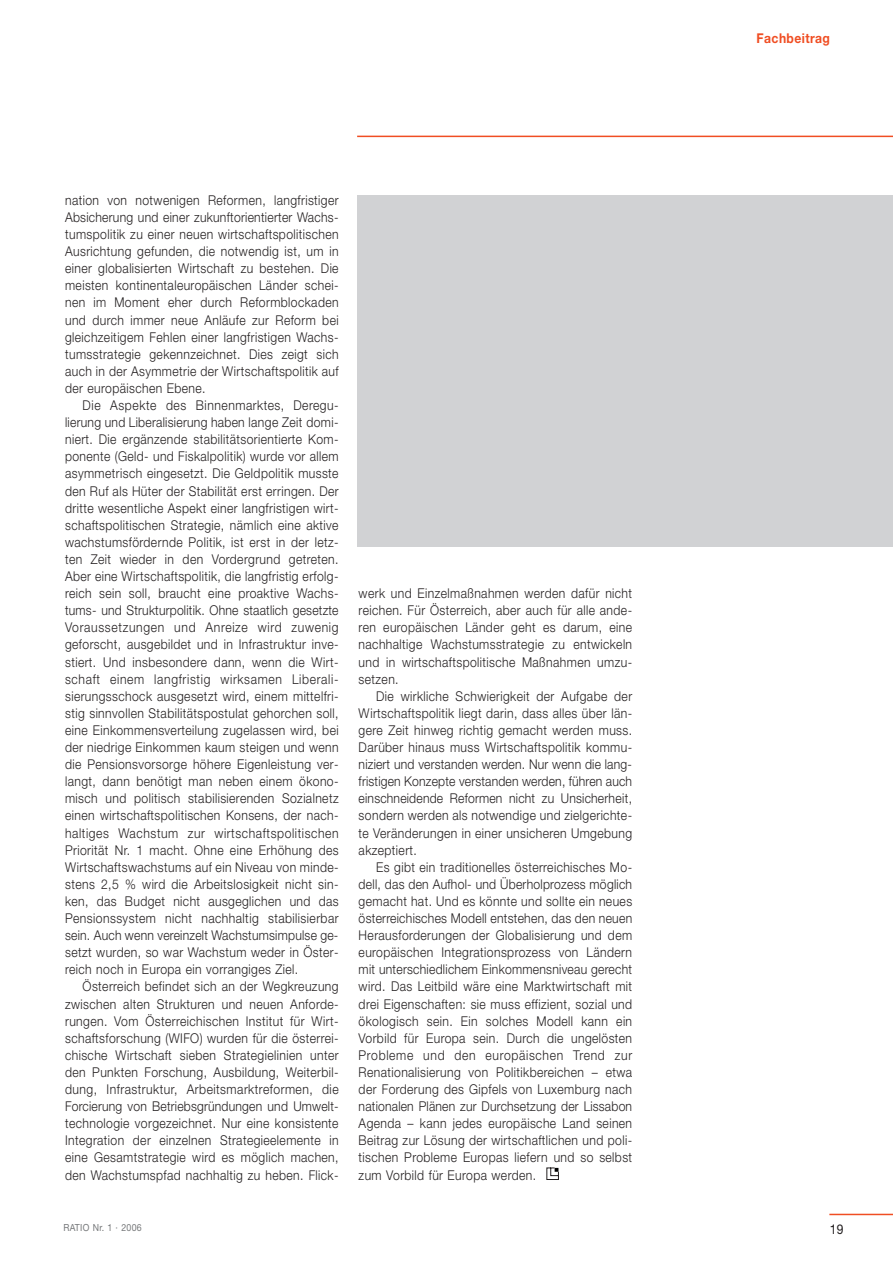
<style>
.page{position:relative;width:893px;height:1263px;background:#fff}
.page>*{position:absolute;margin:0;border:0;box-sizing:border-box;transform-origin:0 0}
.t1{font:300 13.5px/17.1px "Helvetica Neue";letter-spacing:.035em;color:#231f20;text-align:justify;scale:.9 1}
.t2{font:700 13.5px "Helvetica Neue";letter-spacing:.035em;color:#f04e23;scale:.9 1}
.t3{font:13.5px "Helvetica Neue";color:#231f20;scale:.9 1}
.t4{font:9.75px "Helvetica Neue";letter-spacing:.035em;color:#76787a;scale:.9 1}
</style>
<div class="page">
<hr style="left:357px;top:136px;width:535px;height:1px;background:#f04e23">
<hr style="left:829px;top:1214px;width:63px;height:1px;background:#f04e23">
<div style="left:357px;top:196px;width:535px;height:351px;background:#d1d2d4"></div>
<svg style="left:546px;top:1168px;width:12px;height:12px"></svg>
<p class="t1" style="left:65px;top:193px;width:305px">nation von notwenigen Reformen, langfristiger Absicherung und einer zukunftorientierter Wachs&shy;tumspolitik zu einer neuen wirtschaftspolitischen Ausrichtung gefunden, die notwendig ist, um in einer globalisierten Wirtschaft zu bestehen. Die meisten kontinentaleuropäischen Länder schei&shy;nen im Moment eher durch Reformblockaden und durch immer neue Anläufe zur Reform bei gleichzeitigem Fehlen einer langfristigen Wachs&shy;tumsstrategie gekennzeichnet. Dies zeigt sich auch in der Asymmetrie der Wirtschaftspolitik auf der europäischen Ebene.</p>
<p class="t1" style="left:65px;top:398px;width:305px;text-indent:18px">Die Aspekte des Binnenmarktes, Deregu&shy;lierung und Liberalisierung haben lange Zeit domi&shy;niert. Die ergänzende stabilitätsorientierte Kom&shy;ponente (Geld- und Fiskalpolitik) wurde vor allem asymmetrisch eingesetzt. Die Geldpolitik musste den Ruf als Hüter der Stabilität erst erringen. Der dritte wesentliche Aspekt einer langfristigen wirt&shy;schaftspolitischen Strategie, nämlich eine aktive wachstumsfördernde Politik, ist erst in der letz&shy;ten Zeit wieder in den Vordergrund getreten.<br>Aber eine Wirtschaftspolitik, die langfristig erfolg&shy;reich sein soll, braucht eine proaktive Wachs&shy;tums- und Strukturpolitik. Ohne staatlich gesetzte Voraussetzungen und Anreize wird zuwenig geforscht, ausgebildet und in Infrastruktur inve&shy;stiert. Und insbesondere dann, wenn die Wirt&shy;schaft einem langfristig wirksamen Liberali&shy;sierungsschock ausgesetzt wird, einem mittelfri&shy;stig sinnvollen Stabilitätspostulat gehorchen soll, eine Einkommensverteilung zugelassen wird, bei der niedrige Einkommen kaum steigen und wenn die Pensionsvorsorge höhere Eigenleistung ver&shy;langt, dann benötigt man neben einem ökono&shy;misch und politisch stabilisierenden Sozialnetz einen wirtschaftspolitischen Konsens, der nach&shy;haltiges Wachstum zur wirtschaftspolitischen Priorität Nr. 1 macht. Ohne eine Erhöhung des Wirtschaftswachstums auf ein Niveau von minde&shy;stens 2,5 % wird die Arbeitslosigkeit nicht sin&shy;ken, das Budget nicht ausgeglichen und das Pensionssystem nicht nachhaltig stabilisierbar sein. Auch wenn vereinzelt Wachstumsimpulse ge&shy;setzt wurden, so war Wachstum weder in Öster&shy;reich noch in Europa ein vorrangiges Ziel.</p>
<p class="t1" style="left:65px;top:979px;width:305px;text-indent:18px">Österreich befindet sich an der Wegkreuzung zwischen alten Strukturen und neuen Anforde&shy;rungen. Vom Österreichischen Institut für Wirt&shy;schaftsforschung (WIFO) wurden für die österrei&shy;chische Wirtschaft sieben Strategielinien unter den Punkten Forschung, Ausbildung, Weiterbil&shy;dung, Infrastruktur, Arbeitsmarktreformen, die Forcierung von Betriebsgründungen und Umwelt&shy;technologie vorgezeichnet. Nur eine konsistente Integration der einzelnen Strategieelemente in eine Gesamtstrategie wird es möglich machen, den Wachstumspfad nachhaltig zu heben. Flick-</p>
<p class="t4" style="left:63px;top:1224px;width:88px">RATIO Nr. 1 · 2006</p>
<p class="t1" style="left:358px;top:586px;width:305px">werk und Einzelmaßnahmen werden dafür nicht reichen. Für Österreich, aber auch für alle ande&shy;ren europäischen Länder geht es darum, eine nachhaltige Wachstumsstrategie zu entwickeln und in wirtschaftspolitische Maßnahmen umzu&shy;setzen.</p>
<p class="t1" style="left:358px;top:689px;width:305px;text-indent:18px">Die wirkliche Schwierigkeit der Aufgabe der Wirtschaftspolitik liegt darin, dass alles über län&shy;gere Zeit hinweg richtig gemacht werden muss.<br>Darüber hinaus muss Wirtschaftspolitik kommu&shy;niziert und verstanden werden. Nur wenn die lang&shy;fristigen Konzepte verstanden werden, führen auch einschneidende Reformen nicht zu Unsicherheit, sondern werden als notwendige und zielgerichte&shy;te Veränderungen in einer unsicheren Umgebung akzeptiert.</p>
<p class="t1" style="left:358px;top:860px;width:305px;text-indent:18px">Es gibt ein traditionelles österreichisches Mo&shy;dell, das den Aufhol- und Überholprozess möglich gemacht hat. Und es könnte und sollte ein neues österreichisches Modell entstehen, das den neuen Herausforderungen der Globalisierung und dem europäischen Integrationsprozess von Ländern mit unterschiedlichem Einkommensniveau gerecht wird. Das Leitbild wäre eine Marktwirtschaft mit drei Eigenschaften: sie muss effizient, sozial und ökologisch sein. Ein solches Modell kann ein Vorbild für Europa sein. Durch die ungelösten Probleme und den europäischen Trend zur Renationalisierung von Politikbereichen – etwa der Forderung des Gipfels von Luxemburg nach nationalen Plänen zur Durchsetzung der Lissabon Agenda – kann jedes europäische Land seinen Beitrag zur Lösung der wirtschaftlichen und poli&shy;tischen Probleme Europas liefern und so selbst zum Vorbild für Europa werden.</p>
<p class="t2" style="left:756px;top:33px;width:83px">Fachbeitrag</p>
<p class="t3" style="left:829px;top:1224px;width:17px">19</p>
</div>
